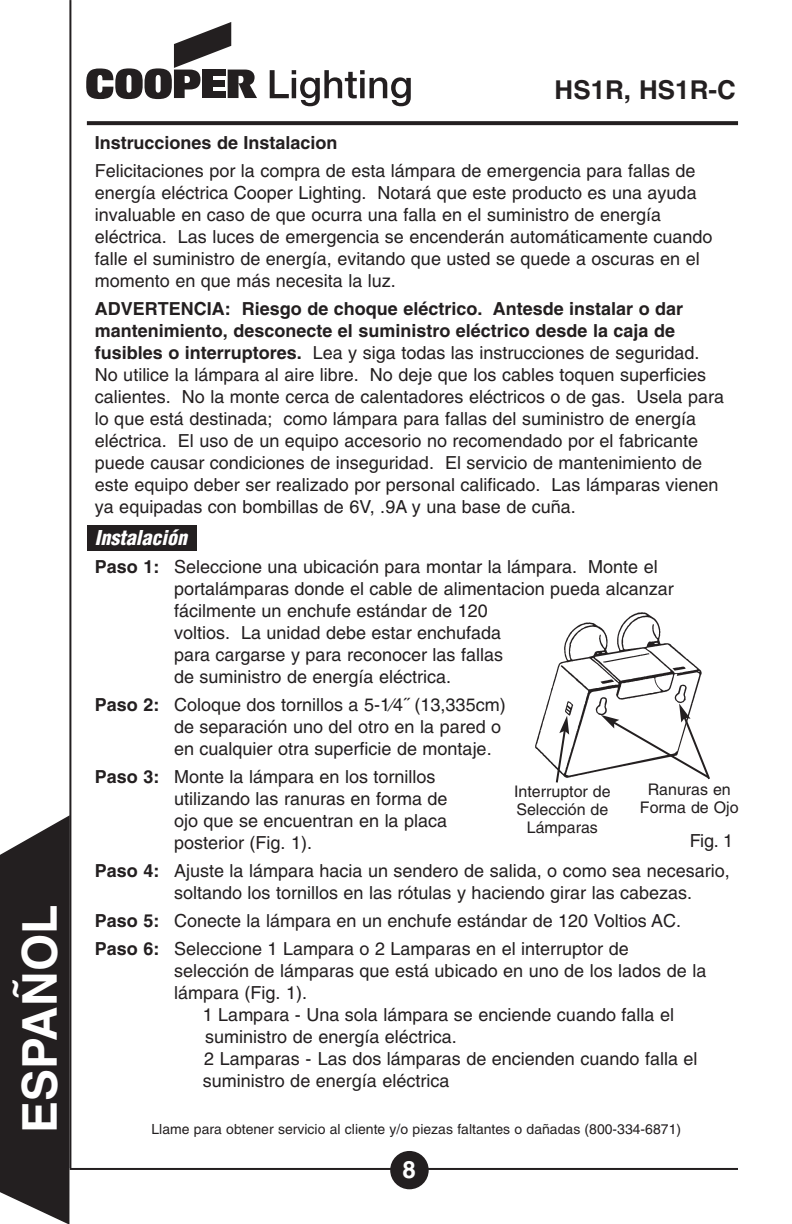
<style>
.page{position:relative;width:792px;height:1224px;background:#fff}
.page>*{position:absolute;margin:0;border:0;box-sizing:border-box;transform-origin:0 0}
.t1{font:700 48px "Helvetica";color:#fff}
.t2{font:700 26px "Helvetica";color:#231f20}
.t3{font:700 24px "Helvetica";color:#fff}
.t4{font:italic 900 condensed 20px "Helvetica LT Std";color:#fff}
.t5{font:18px/22px "Helvetica";color:#231f20}
.t6{font:700 18px "Helvetica LT Std";color:#231f20}
.t7{font:18px "Helvetica LT Std";color:#231f20}
.t8{font:16px/18px "Helvetica";color:#231f20;text-align:center}
.t9{font:14px "Helvetica";color:#231f20}
.s1{font-weight:900;font-style:italic;font-stretch:condensed;font-size:20px;color:#fff}
.s2{font-weight:700}
</style>
<div class="page">
<div style="left:87px;top:525px;width:110px;height:25px;background:#231f20"></div>
<svg style="left:87px;top:22px;width:170px;height:77px"></svg>
<svg style="left:270px;top:70px;width:141px;height:36px"></svg>
<svg style="left:87px;top:121px;width:651px;height:4px;background:#2b2728"></svg>
<hr style="left:69px;top:0;width:2px;height:1168px;background:#231f20">
<hr style="left:70px;top:1168px;width:668px;height:2px;background:#231f20">
<div style="left:390px;top:1151px;width:39px;height:38px;background:#231f20;border-radius:50%"></div>
<svg style="left:0;top:815px;width:70px;height:409px;background:#373435"></svg>
<img style="left:535px;top:612px;width:167px;height:166px">
<svg style="left:601px;top:703px;width:109px;height:77px"></svg>
<svg style="left:555px;top:716px;width:14px;height:67px"></svg>
<h1 class="t1" style="left:21px;top:1133px;width:230px;rotate:-90deg">ESPAÑOL</h1>
<h2 class="t2" style="left:555px;top:79px;width:183px">HS1R, HS1R-C</h2>
<p class="t6" style="left:95px;top:136px;width:351px">Instrucciones de Instalacion<span class="s1">How it works</span></p>
<p class="t5" style="left:95px;top:162px;width:619px">Felicitaciones por la compra de esta lámpara de emergencia para fallas de energía eléctrica Cooper Lighting. Notará que este producto es una ayuda invaluable en caso de que ocurra una falla en el suministro de energía eléctrica. Las luces de emergencia se encenderán automáticamente cuando falle el suministro de energía, evitando que usted se quede a oscuras en el momento en que más necesita la luz.</p>
<p class="t5" style="left:95px;top:300px;width:631px"><span class="s2">ADVERTENCIA: Riesgo de choque eléctrico. Antesde instalar o dar mantenimiento, desconecte el suministro eléctrico desde la caja de fusibles o interruptores.</span> Lea y siga todas las instrucciones de seguridad.<br>No utilice la lámpara al aire libre. No deje que los cables toquen superficies calientes. No la monte cerca de calentadores eléctricos o de gas. Usela para lo que está destinada; como lámpara para fallas del suministro de energía eléctrica. El uso de un equipo accesorio no recomendado por el fabricante puede causar condiciones de inseguridad. El servicio de mantenimiento de este equipo deber ser realizado por personal calificado. Las lámparas vienen ya equipadas con bombillas de 6V, .9A y una base de cuña.</p>
<p class="t4" style="left:95px;top:530px;width:94px">Instalación</p>
<p class="t5" style="left:174px;top:558px;width:501px;text-indent:-79px"><span class="s2">Paso 1:</span> Seleccione una ubicación para montar la lámpara. Monte el portalámparas donde el cable de alimentacion pueda alcanzar fácilmente un enchufe estándar de 120<br>voltios. La unidad debe estar enchufada<br>para cargarse y para reconocer las fallas<br>de suministro de energía eléctrica.</p>
<p class="t5" style="left:174px;top:696px;width:333px;text-indent:-79px"><span class="s2">Paso 2:</span> Coloque dos tornillos a 5-1⁄4˝ (13,335cm) de separación uno del otro en la pared o en cualquier otra superficie de montaje.</p>
<p class="t5" style="left:174px;top:768px;width:275px;text-indent:-79px"><span class="s2">Paso 3:</span> Monte la lámpara en los tornillos utilizando las ranuras en forma de ojo que se encuentran en la placa posterior (Fig. 1).</p>
<p class="t5" style="left:174px;top:862px;width:557px;text-indent:-79px"><span class="s2">Paso 4:</span> Ajuste la lámpara hacia un sendero de salida, o como sea necesario, soltando los tornillos en las rótulas y haciendo girar las cabezas.</p>
<p class="t5" style="left:95px;top:909px;width:588px;line-height:28px"><span class="s2">Paso 5:</span> Conecte la lámpara en un enchufe estándar de 120 Voltios AC.<br><span class="s2">Paso 6:</span> Seleccione 1 Lampara o 2 Lamparas en el interruptor de</p>
<p class="t5" style="left:174px;top:962px;width:534px">selección de lámparas que está ubicado en uno de los lados de la</p>
<p class="t5" style="left:174px;top:984px;width:135px">lámpara (Fig. 1).</p>
<p class="t5" style="left:203px;top:1006px;width:473px">1 Lampara - Una sola lámpara se enciende cuando falla el</p>
<p class="t5" style="left:205px;top:1028px;width:253px">suministro de energía eléctrica.</p>
<p class="t5" style="left:204px;top:1050px;width:495px">2 Lamparas - Las dos lámparas de encienden cuando falla el</p>
<p class="t5" style="left:203px;top:1072px;width:248px">suministro de energía eléctrica</p>
<p class="t8" style="left:640px;top:782px;width:100px">Ranuras en<br>Forma de Ojo</p>
<p class="t8" style="left:514px;top:784px;width:98px">Interruptor de<br>Selección de<br>Lámparas</p>
<p class="t7" style="left:690px;top:834px;width:45px">Fig. 1</p>
<p class="t9" style="left:152px;top:1124px;width:531px">Llame para obtener servicio al cliente y/o piezas faltantes o dañadas (800-334-6871)</p>
<h3 class="t3" style="left:402px;top:1160px;width:15px">8</h3>
</div>
